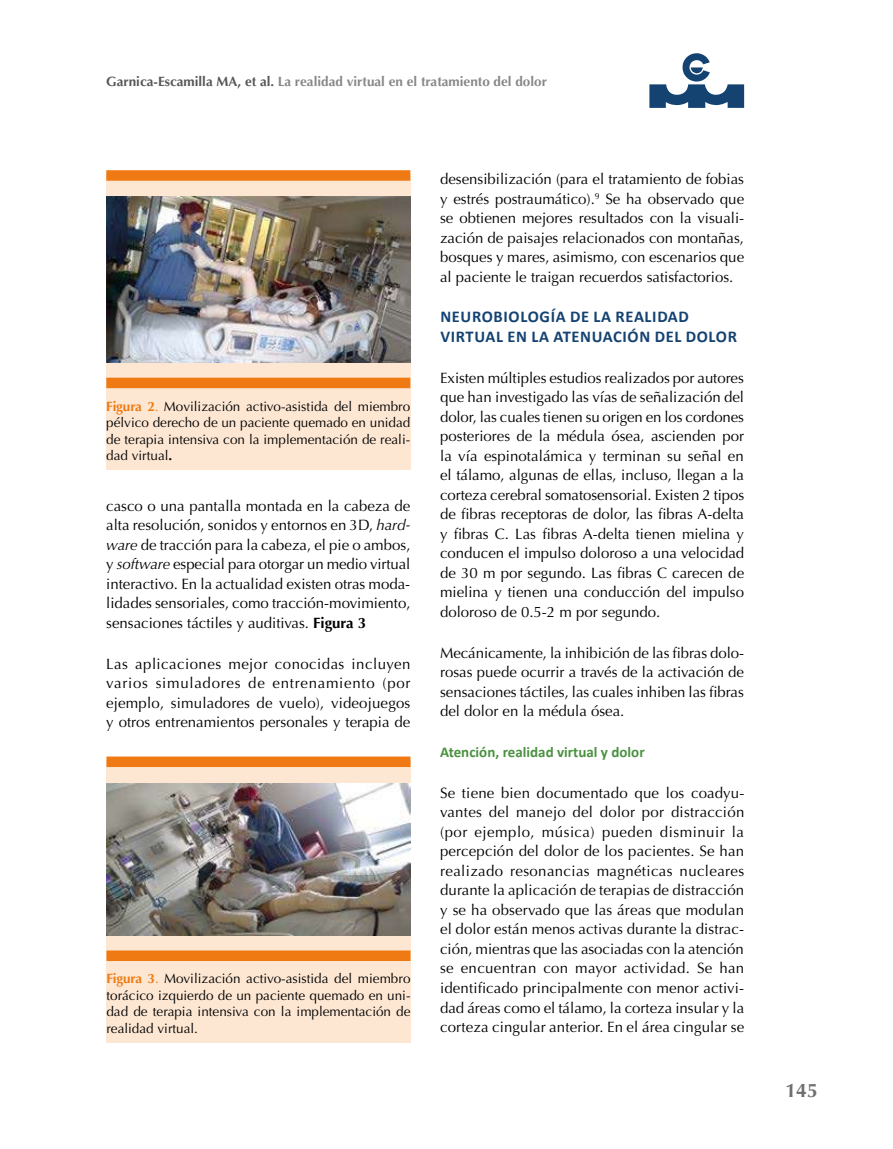
<style>
.page{position:relative;width:893px;height:1149px;background:#fff}
.page>*{position:absolute;margin:0;border:0;box-sizing:border-box;transform-origin:0 0}
.t1{font:700 19.5px "Optima";color:#706f6f}
.t2{font:700 16.5px/19.5px "Calibri";letter-spacing:.04em;color:#144271}
.t3{font:15px/19.5px "Optima";color:#000;text-align:justify}
.t4{font:700 15px "Calibri";color:#4b9141}
.t5{font:13.5px/16.5px "Optima";color:#000;text-align:justify}
.t6{font:700 13.5px "Optima";color:#878787}
.s1{color:#575756}
.s2{font-weight:700;color:#ef7a13}
.s3{color:#ef7a13}
.s4{font-weight:700}
.s5{font-style:italic}
</style>
<div class="page">
<svg style="left:649px;top:53px;width:95px;height:55px"></svg>
<div style="left:106px;top:760px;width:304px;height:282px;background:#fde7d3"></div>
<div style="left:106px;top:174px;width:304px;height:295px;background:#fde7d3"></div>
<div style="left:106px;top:950px;width:304px;height:10px;background:#ef7a13"></div>
<div style="left:106px;top:377px;width:304px;height:11px;background:#ef7a13"></div>
<div style="left:106px;top:756px;width:304px;height:10px;background:#ef7a13"></div>
<div style="left:106px;top:170px;width:304px;height:11px;background:#ef7a13"></div>
<img style="left:106px;top:196px;width:304px;height:166px">
<img style="left:106px;top:783px;width:304px;height:152px">
<p class="t6" style="left:106px;top:73px;width:442px"><span class="s1">Garnica-Escamilla MA, et al.</span> La realidad virtual en el tratamiento del dolor</p>
<p class="t5" style="left:106px;top:398px;width:306px"><span class="s2">Figura 2</span><span class="s3">.</span> Movilización activo-asistida del miembro pélvico derecho de un paciente quemado en unidad de terapia intensiva con la implementación de reali&shy;dad virtual<span class="s4">.</span></p>
<p class="t3" style="left:106px;top:496px;width:306px">casco o una pantalla montada en la cabeza de alta resolución, sonidos y entornos en 3D, <span class="s5">hard&shy;ware</span> de tracción para la cabeza, el pie o ambos, y <span class="s5">software</span> especial para otorgar un medio virtual interactivo. En la actualidad existen otras moda&shy;lidades sensoriales, como tracción-movimiento, sensaciones táctiles y auditivas. <span class="s4">Figura 3</span></p>
<p class="t3" style="left:106px;top:653px;width:306px">Las aplicaciones mejor conocidas incluyen varios simuladores de entrenamiento (por ejemplo, simuladores de vuelo), videojuegos y otros entrenamientos personales y terapia de</p>
<p class="t5" style="left:106px;top:970px;width:306px"><span class="s2">Figura 3</span><span class="s3">.</span> Movilización activo-asistida del miembro torácico izquierdo de un paciente quemado en uni&shy;dad de terapia intensiva con la implementación de realidad virtual.</p>
<p class="t3" style="left:440px;top:169px;width:306px">desensibilización (para el tratamiento de fobias y estrés postraumático).<sup>9</sup> Se ha observado que se obtienen mejores resultados con la visuali&shy;zación de paisajes relacionados con montañas, bosques y mares, asimismo, con escenarios que al paciente le traigan recuerdos satisfactorios.</p>
<p class="t2" style="left:440px;top:307px;width:298px">NEUROBIOLOGÍA DE LA REALIDAD<br>VIRTUAL EN LA ATENUACIÓN DEL DOLOR</p>
<p class="t3" style="left:440px;top:368px;width:306px">Existen múltiples estudios realizados por autores que han investigado las vías de señalización del dolor, las cuales tienen su origen en los cordones posteriores de la médula ósea, ascienden por la vía espinotalámica y terminan su señal en el tálamo, algunas de ellas, incluso, llegan a la corteza cerebral somatosensorial. Existen 2 tipos de fibras receptoras de dolor, las fibras A-delta y fibras C. Las fibras A-delta tienen mielina y conducen el impulso doloroso a una velocidad de 30 m por segundo. Las fibras C carecen de mielina y tienen una conducción del impulso doloroso de 0.5-2 m por segundo.</p>
<p class="t3" style="left:440px;top:643px;width:306px">Mecánicamente, la inhibición de las fibras dolo&shy;rosas puede ocurrir a través de la activación de sensaciones táctiles, las cuales inhiben las fibras del dolor en la médula ósea.</p>
<p class="t4" style="left:440px;top:742px;width:206px">Atención, realidad virtual y dolor</p>
<p class="t3" style="left:440px;top:783px;width:306px">Se tiene bien documentado que los coadyu&shy;vantes del manejo del dolor por distracción (por ejemplo, música) pueden disminuir la percepción del dolor de los pacientes. Se han realizado resonancias magnéticas nucleares durante la aplicación de terapias de distracción y se ha observado que las áreas que modulan el dolor están menos activas durante la distrac&shy;ción, mientras que las asociadas con la atención se encuentran con mayor actividad. Se han identificado principalmente con menor activi&shy;dad áreas como el tálamo, la corteza insular y la corteza cingular anterior. En el área cingular se</p>
<h1 class="t1" style="left:785px;top:1079px;width:34px">145</h1>
</div>
